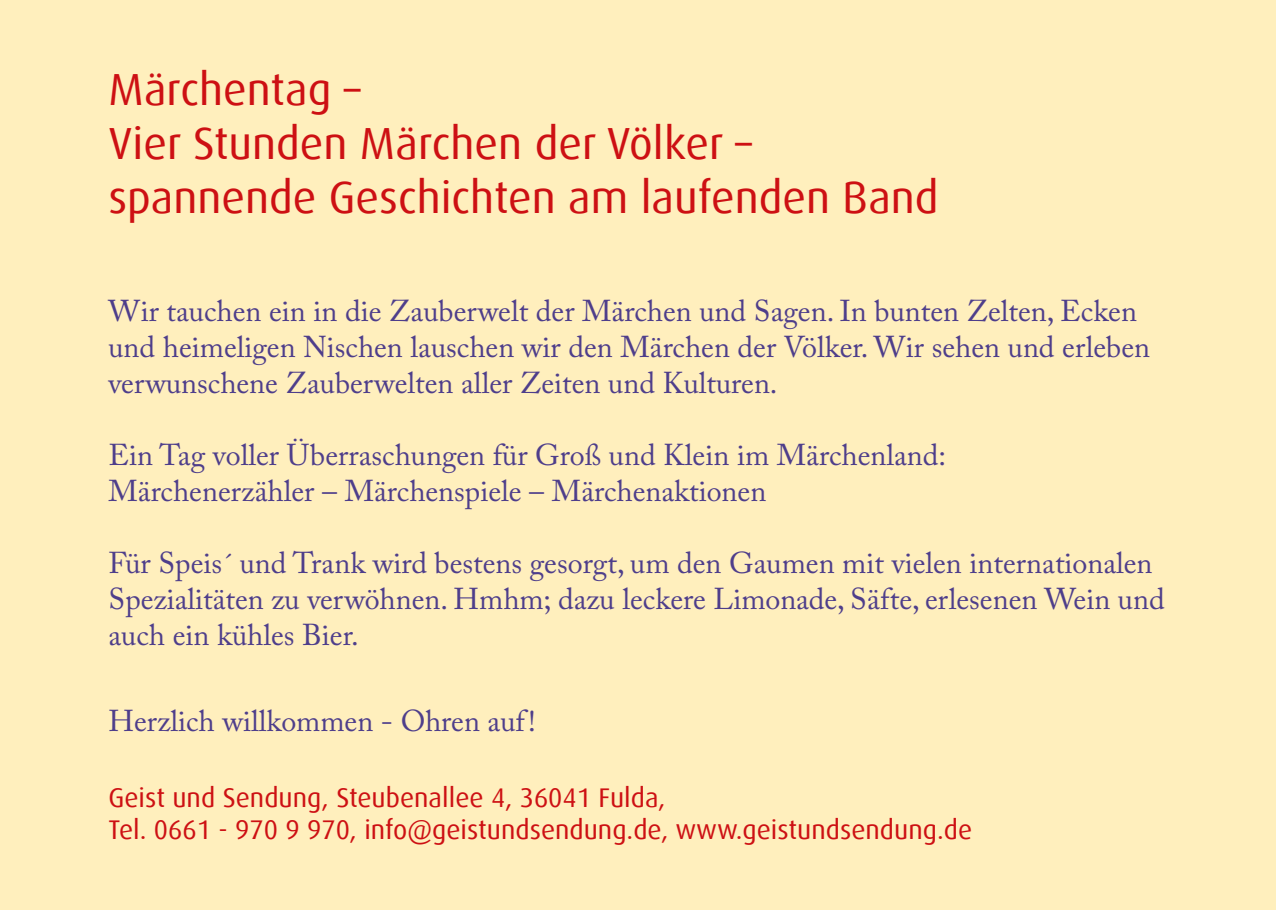
<style>
.page{position:relative;width:1276px;height:910px;background:#ffefbd}
.page>*{position:absolute;margin:0;border:0;box-sizing:border-box;transform-origin:0 0}
.t1{font:45px/54px "Dax";color:#cd1013}
.t2{font:30px/36px "Adobe Caslon Pro";color:#4e3e8b}
.t3{font:27px/32.4px "Dax";color:#cd1013}
</style>
<div class="page">
<h1 class="t1" style="left:108px;top:62px;width:831px">Märchentag –<br>Vier Stunden Märchen der Völker – spannende Geschichten am laufenden Band</h1>
<p class="t2" style="left:108px;top:292px;width:1043px">Wir tauchen ein in die Zauberwelt der Märchen und Sagen. In bunten Zelten, Ecken und heimeligen Nischen lauschen wir den Märchen der Völker. Wir sehen und erleben verwunschene Zauberwelten aller Zeiten und Kulturen.</p>
<p class="t2" style="left:108px;top:436px;width:839px">Ein Tag voller Überraschungen für Groß und Klein im Märchenland:<br>Märchenerzähler – Märchenspiele – Märchenaktionen</p>
<p class="t2" style="left:108px;top:544px;width:1057px">Für Speis´ und Trank wird bestens gesorgt, um den Gaumen mit vielen internationalen<br>Spezialitäten zu verwöhnen. Hmhm; dazu leckere Limonade, Säfte, erlesenen Wein und auch ein kühles Bier.</p>
<p class="t2" style="left:108px;top:703px;width:429px">Herzlich willkommen - Ohren auf!</p>
<p class="t3" style="left:108px;top:781px;width:865px">Geist und Sendung, Steubenallee 4, 36041 Fulda,<br>Tel. 0661 - 970 9 970, info@geistundsendung.de, www.geistundsendung.de</p>
</div>
